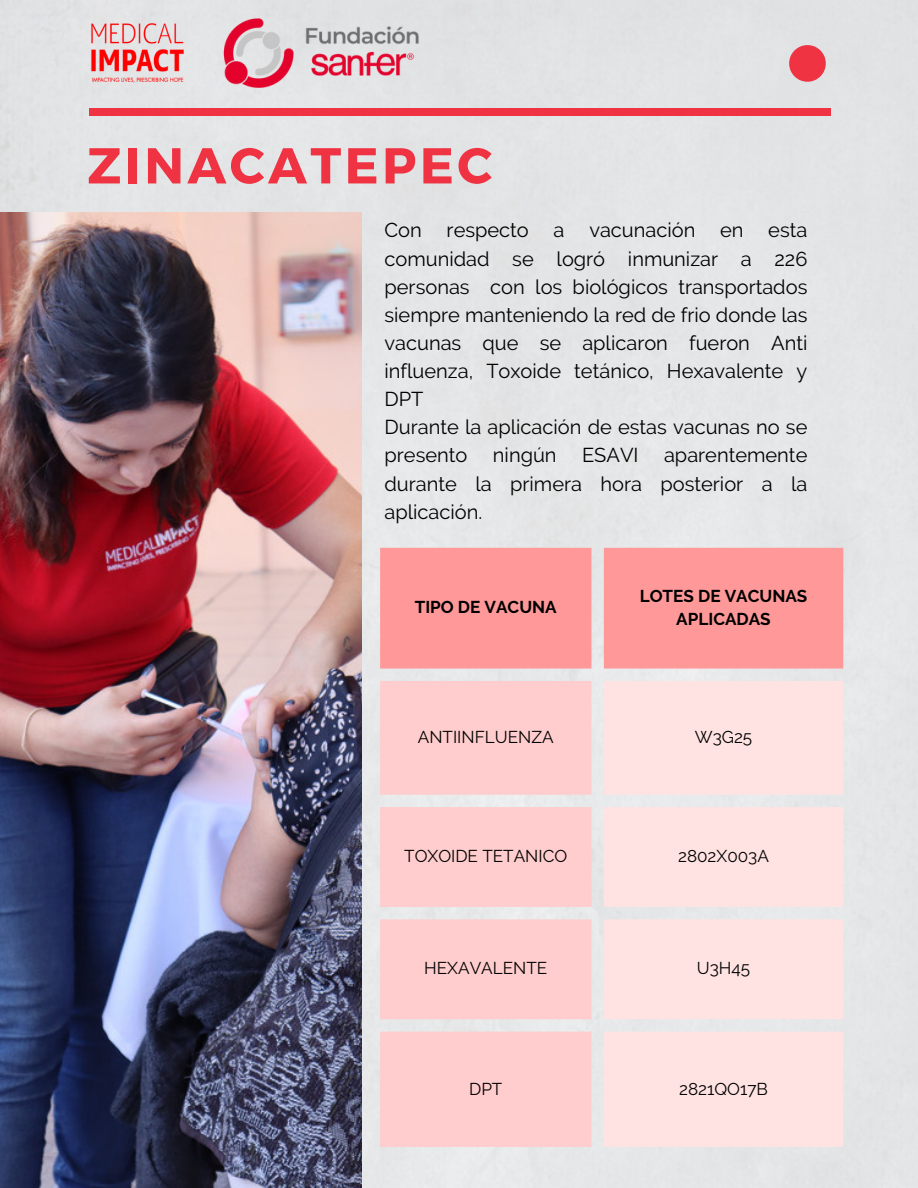
<style>
.page{position:relative;width:918px;height:1188px;background:#e3e5e6}
.page>*{position:absolute;margin:0;border:0;box-sizing:border-box;transform-origin:0 0}
.t1{font:700 50.4px "Montserrat";letter-spacing:.07em;color:#ef3342}
.t2{font:20.1px/28.2px "Raleway";color:#000;text-align:justify}
.t3{font:17.1px "Raleway";color:#000}
.t4{font:700 17.1px/23.7px "Raleway";color:#000;text-align:center}
</style>
<div class="page">
<div style="left:89px;top:108px;width:741px;height:8px;background:#ef3342"></div>
<svg style="left:789px;top:45px;width:37px;height:37px"></svg>
<img style="left:89px;top:23px;width:97px;height:61px">
<div style="left:380px;top:548px;width:463px;height:121px;background:#f99"></div>
<svg style="left:380px;top:681px;width:211px;height:466px;background:#fdcfcf"></svg>
<svg style="left:604px;top:681px;width:239px;height:466px;background:#fde3e3"></svg>
<img style="left:217px;top:17px;width:204px;height:72px">
<img style="left:0;top:213px;width:361px;height:975px">
<p class="t1" style="left:87px;top:133px;width:406px">ZINACATEPEC</p>
<p class="t2" style="left:385px;top:216px;width:424px">Con respecto a vacunación en esta comunidad se logró inmunizar a 226 personas con los biológicos transportados siempre manteniendo la red de frio donde las vacunas que se aplicaron fueron Anti influenza, Toxoide tetánico, Hexavalente y DPT</p>
<p class="t2" style="left:385px;top:413px;width:424px">Durante la aplicación de estas vacunas no se presento</p>
<p class="t2" style="left:493px;top:441px;width:65px">ningún</p>
<p class="t2" style="left:582px;top:441px;width:58px">ESAVI</p>
<p class="t2" style="left:385px;top:441px;width:424px;text-indent:280px">aparentemente durante la primera hora posterior a la aplicación.</p>
<p class="t4" style="left:415px;top:595px;width:143px">TIPO DE VACUNA</p>
<p class="t4" style="left:640px;top:584px;width:169px">LOTES DE VACUNAS<br>APLICADAS</p>
<p class="t3" style="left:418px;top:727px;width:137px">ANTIINFLUENZA</p>
<p class="t3" style="left:695px;top:727px;width:59px">W3G25</p>
<p class="t3" style="left:404px;top:846px;width:165px">TOXOIDE TETANICO</p>
<p class="t3" style="left:678px;top:846px;width:92px">2802X003A</p>
<p class="t3" style="left:424px;top:958px;width:125px">HEXAVALENTE</p>
<p class="t3" style="left:697px;top:958px;width:55px">U3H45</p>
<p class="t3" style="left:469px;top:1079px;width:35px">DPT</p>
<p class="t3" style="left:679px;top:1079px;width:90px">2821QO17B</p>
</div>
